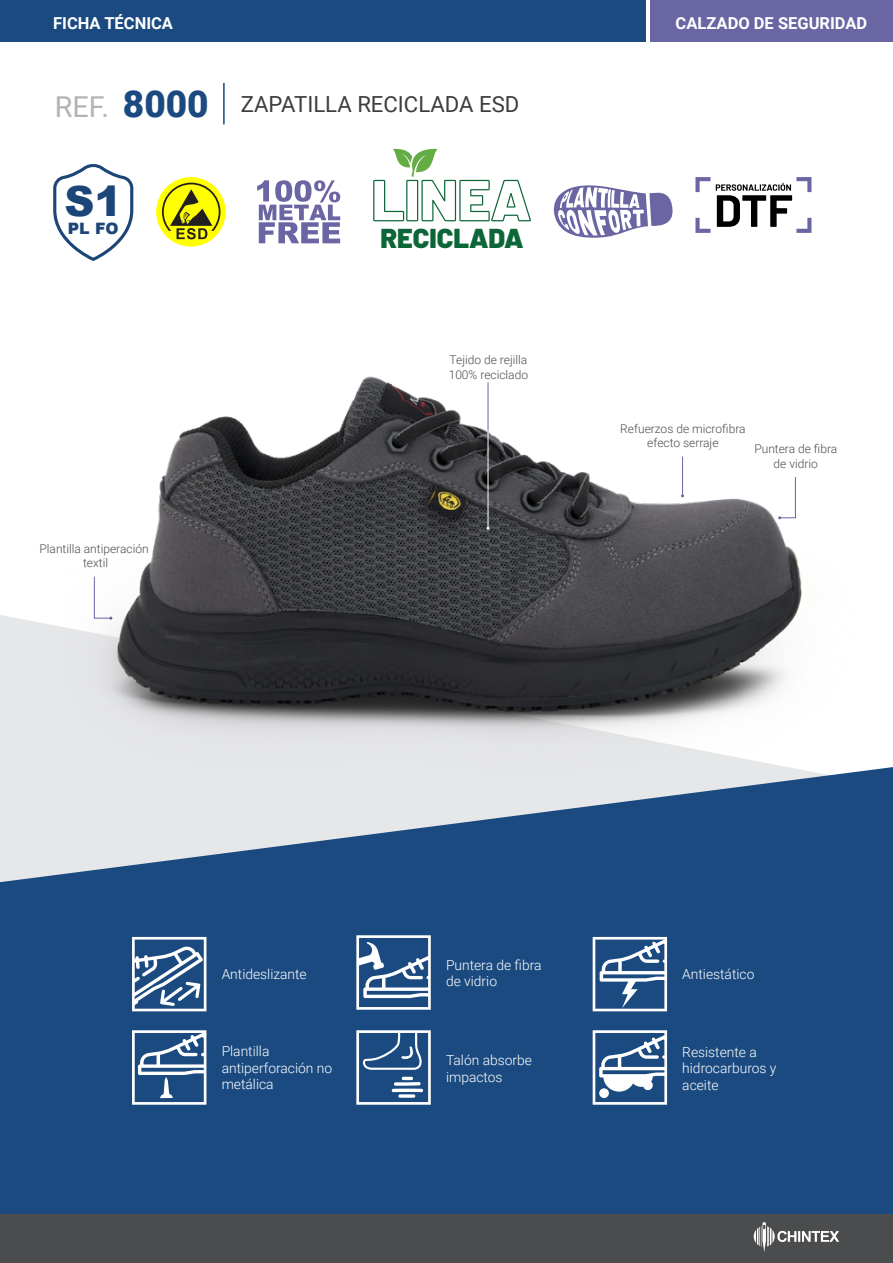
<style>
.page{position:relative;width:893px;height:1263px;background:#fff}
.page>*{position:absolute;margin:0;border:0;box-sizing:border-box;transform-origin:0 0}
.t1{font:900 41.55px "Arial";color:#1c4578}
.t2{font:900 27.3px "Barlow";color:#0c6638}
.t3{font:22.2px "Roboto";color:#3d3d3b}
.t4{font:700 16.5px "Roboto";color:#fff}
.t5{font:900 15.75px "Arial";color:#1c4578}
.t6{font:300 13.8px/16.6px "Roboto";color:#fff}
.t7{font:300 12px/14.4px "Roboto";color:#4b4c4d;text-align:center}
.s1{font-size:28.8px;color:#b3b3b0}
.s2{font-weight:900;font-size:37.05px;color:#1a4a80}
</style>
<div class="page">
<div style="left:0;top:615px;width:64px;height:150px;background:#e6e7e9"></div>
<svg style="left:0;top:765px;width:893px;height:449px;background:#2e5a8a"></svg>
<div style="left:0;top:0;width:645px;height:42px;background:#1a4a80"></div>
<div style="left:0;top:1214px;width:893px;height:49px;background:#4b4c4d"></div>
<div style="left:650px;top:0;width:243px;height:42px;background:#6966a3"></div>
<svg style="left:754px;top:1222px;width:85px;height:30px"></svg>
<hr style="left:223px;top:83px;width:2px;height:41px;background:#1a4a80">
<img style="left:64px;top:376px;width:792px;height:413px">
<svg style="left:156px;top:177px;width:70px;height:70px"></svg>
<svg style="left:162px;top:183px;width:58px;height:56px;background:#c0bf13"></svg>
<svg style="left:257px;top:180px;width:83px;height:63px"></svg>
<svg style="left:373px;top:149px;width:158px;height:72px"></svg>
<svg style="left:94px;top:576px;width:18px;height:44px"></svg>
<svg style="left:778px;top:476px;width:18px;height:43px"></svg>
<hr style="left:682px;top:457px;width:1px;height:39px;background:#6966a3">
<hr style="left:488px;top:382px;width:1px;height:55px;background:#6966a3">
<hr style="left:488px;top:430px;width:1px;height:98px;background:#fff">
<svg style="left:593px;top:937px;width:74px;height:74px"></svg>
<svg style="left:593px;top:1030px;width:74px;height:75px"></svg>
<svg style="left:356px;top:935px;width:75px;height:75px"></svg>
<svg style="left:132px;top:937px;width:74px;height:74px"></svg>
<svg style="left:356px;top:1030px;width:75px;height:75px"></svg>
<svg style="left:132px;top:1030px;width:74px;height:75px"></svg>
<svg style="left:553px;top:185px;width:120px;height:53px"></svg>
<svg style="left:53px;top:164px;width:80px;height:97px"></svg>
<svg style="left:695px;top:177px;width:15px;height:15px"></svg>
<svg style="left:716px;top:177px;width:95px;height:56px"></svg>
<svg style="left:695px;top:218px;width:15px;height:15px"></svg>
<p class="t4" style="left:53px;top:11px;width:121px">FICHA TÉCNICA</p>
<p class="t4" style="left:676px;top:11px;width:193px">CALZADO DE SEGURIDAD</p>
<h3 class="t3" style="left:55px;top:89px;width:466px"><span class="s1">REF.</span> <span class="s2">8000</span> ZAPATILLA RECICLADA ESD</h3>
<h1 class="t1" style="left:64px;top:171px;width:59px">S1</h1>
<p class="t5" style="left:68px;top:217px;width:52px">PL FO</p>
<p class="t7" style="left:40px;top:541px;width:111px">Plantilla antiperación textil</p>
<h2 class="t2" style="left:380px;top:218px;width:145px">RECICLADA</h2>
<p class="t7" style="left:449px;top:352px;width:81px;text-align:left">Tejido de rejilla<br>100% reciclado</p>
<p class="t7" style="left:620px;top:421px;width:127px">Refuerzos de microfibra efecto serraje</p>
<p class="t7" style="left:754px;top:441px;width:84px">Puntera de fibra de vidrio</p>
<p class="t6" style="left:222px;top:965px;width:87px">Antideslizante</p>
<p class="t6" style="left:446px;top:956px;width:97px">Puntera de fibra de vidrio</p>
<p class="t6" style="left:682px;top:965px;width:74px">Antiestático</p>
<p class="t6" style="left:222px;top:1042px;width:112px">Plantilla antiperforación no metálica</p>
<p class="t6" style="left:682px;top:1043px;width:96px">Resistente a hidrocarburos y aceite</p>
<p class="t6" style="left:446px;top:1052px;width:87px">Talón absorbe impactos</p>
</div>
